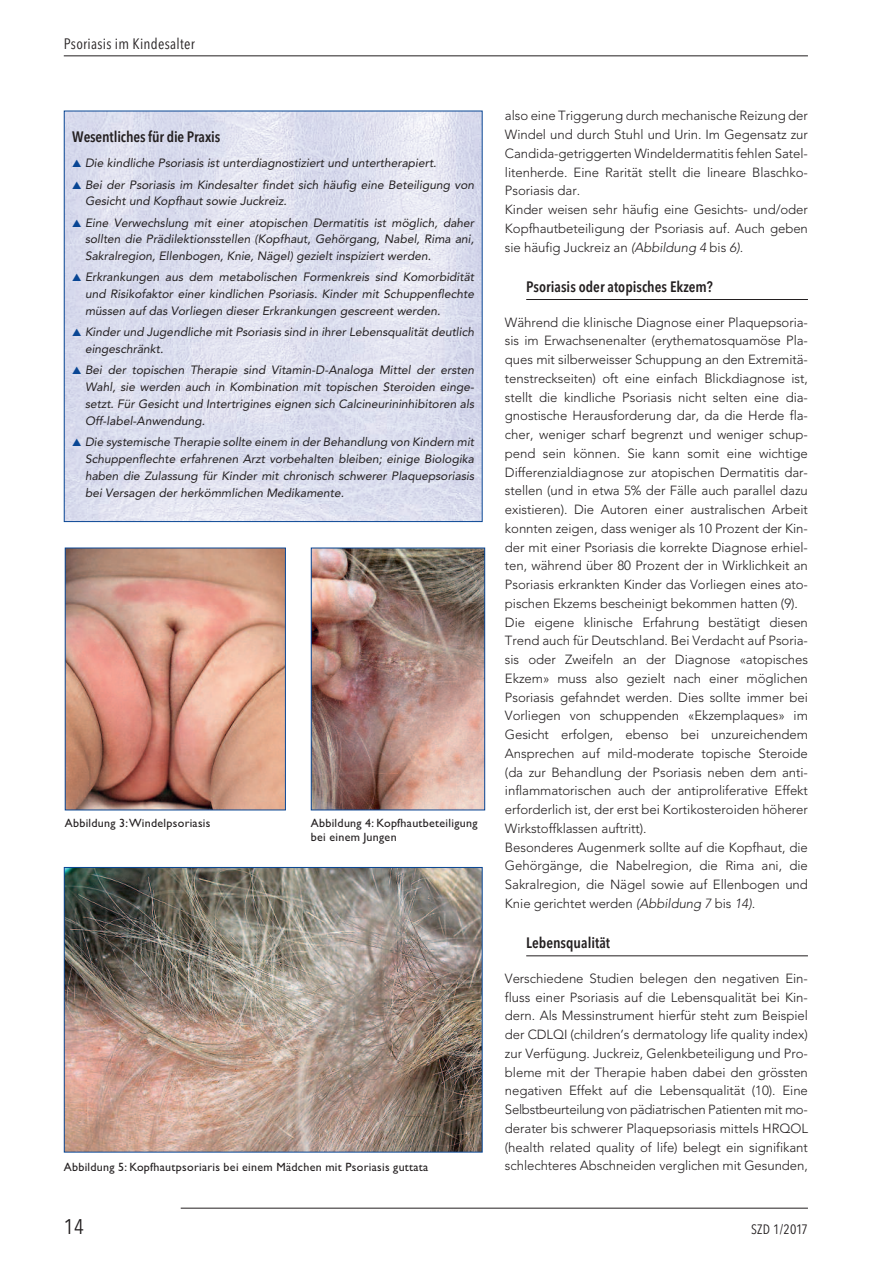
<style>
.page{position:relative;width:893px;height:1263px;background:#fff}
.page>*{position:absolute;margin:0;border:0;box-sizing:border-box;transform-origin:0 0}
.t1{font:21px "Avenir Next Condensed";color:#231f20}
.t2{font:600 15px "Avenir Next Condensed";color:#231f20}
.t3{font:15px "Avenir Next Condensed";letter-spacing:.02em;color:#231f20}
.t4{font:13.5px "Avenir Next Condensed";letter-spacing:.02em;color:#231f20}
.t5{font:300 13.2px/18.8px "Avenir";letter-spacing:-.005em;color:#231f20}
.t6{font:italic 12px/16.8px "Avenir";color:#231f20;text-align:justify}
.t7{font:12px/13.5px "Gill Sans";letter-spacing:.025em;color:#231f20}
.s1{color:#094694}
.s2{font-style:italic}
</style>
<div class="page">
<hr style="left:181px;top:1208px;width:627px;height:1px;background:#231f20">
<hr style="left:64px;top:55px;width:744px;height:1px;background:#231f20">
<hr style="left:526px;top:299px;width:282px;height:1px;background:#231f20">
<hr style="left:526px;top:955px;width:282px;height:1px;background:#231f20">
<img style="left:66px;top:113px;width:415px;height:407px">
<img style="left:67px;top:550px;width:217px;height:258px">
<div style="left:65px;top:548px;width:221px;height:262px;border:1px solid #094694"></div>
<img style="left:313px;top:550px;width:170px;height:258px">
<div style="left:311px;top:548px;width:174px;height:262px;border:1px solid #094694"></div>
<img style="left:66px;top:869px;width:415px;height:281px">
<div style="left:64px;top:867px;width:419px;height:285px;border:1px solid #094694"></div>
<p class="t3" style="left:64px;top:35px;width:133px">Psoriasis im Kindesalter</p>
<p class="t2" style="left:72px;top:128px;width:150px">Wesentliches für die Praxis</p>
<p class="t6" style="left:72px;top:155px;width:366px"><span class="s1">▲</span> Die kindliche Psoriasis ist unterdiagnostiziert und untertherapiert.</p>
<p class="t6" style="left:85px;top:176px;width:391px;text-indent:-13px"><span class="s1">▲</span> Bei der Psoriasis im Kindesalter findet sich häufig eine Beteiligung von<br>Gesicht und Kopfhaut sowie Juckreiz.</p>
<p class="t6" style="left:85px;top:214px;width:391px;text-indent:-13px"><span class="s1">▲</span> Eine Verwechslung mit einer atopischen Dermatitis ist möglich, daher sollten die Prädilektionsstellen (Kopfhaut, Gehörgang, Nabel, Rima ani, Sakralregion, Ellenbogen, Knie, Nägel) gezielt inspiziert werden.</p>
<p class="t6" style="left:85px;top:269px;width:391px;text-indent:-13px"><span class="s1">▲</span> Erkrankungen aus dem metabolischen Formenkreis sind Komorbidität und Risikofaktor einer kindlichen Psoriasis. Kinder mit Schuppenflechte müssen auf das Vorliegen dieser Erkrankungen gescreent werden.</p>
<p class="t6" style="left:85px;top:324px;width:391px;text-indent:-13px"><span class="s1">▲</span> Kinder und Jugendliche mit Psoriasis sind in ihrer Lebensqualität deutlich eingeschränkt.</p>
<p class="t6" style="left:85px;top:362px;width:391px;text-indent:-13px"><span class="s1">▲</span> Bei der topischen Therapie sind Vitamin-D-Analoga Mittel der ersten Wahl, sie werden auch in Kombination mit topischen Steroiden einge&shy;setzt. Für Gesicht und Intertrigines eignen sich Calcineurininhibitoren als Off-label-Anwendung.</p>
<p class="t6" style="left:85px;top:433px;width:391px;text-indent:-13px"><span class="s1">▲</span> Die systemische Therapie sollte einem in der Behandlung von Kindern mit Schuppenflechte erfahrenen Arzt vorbehalten bleiben; einige Biologika haben die Zulassung für Kinder mit chronisch schwerer Plaquepsoriasis bei Versagen der herkömmlichen Medikamente.</p>
<p class="t7" style="left:65px;top:816px;width:147px">Abbildung 3:Windelpsoriasis</p>
<p class="t7" style="left:311px;top:816px;width:168px">Abbildung 4: Kopfhautbeteiligung bei einem Jungen</p>
<p class="t7" style="left:64px;top:1159px;width:366px">Abbildung 5: Kopfhautpsoriaris bei einem Mädchen mit Psoriasis guttata</p>
<p class="t5" style="left:505px;top:106px;width:304px">also eine Triggerung durch mechanische Reizung der Windel und durch Stuhl und Urin. Im Gegensatz zur Candida-getriggerten Windeldermatitis fehlen Satel&shy;litenherde. Eine Rarität stellt die lineare Blaschko-Psoriasis dar.<br>Kinder weisen sehr häufig eine Gesichts- und/oder Kopfhautbeteiligung der Psoriasis auf. Auch geben sie häufig Juckreiz an <span class="s2">(Abbildung 4</span> bis <span class="s2">6).</span></p>
<p class="t2" style="left:526px;top:278px;width:188px">Psoriasis oder atopisches Ekzem?</p>
<p class="t5" style="left:505px;top:313px;width:304px">Während die klinische Diagnose einer Plaquepsoria&shy;sis im Erwachsenenalter (erythematosquamöse Pla&shy;ques mit silberweisser Schuppung an den Extremitä&shy;tenstreckseiten) oft eine einfach Blickdiagnose ist, stellt die kindliche Psoriasis nicht selten eine dia&shy;gnostische Herausforderung dar, da die Herde fla&shy;cher, weniger scharf begrenzt und weniger schup&shy;pend sein können. Sie kann somit eine wichtige Differenzialdiagnose zur atopischen Dermatitis dar&shy;stellen (und in etwa 5% der Fälle auch parallel dazu existieren). Die Autoren einer australischen Arbeit konnten zeigen, dass weniger als 10 Prozent der Kin&shy;der mit einer Psoriasis die korrekte Diagnose erhiel&shy;ten, während über 80 Prozent der in Wirklichkeit an Psoriasis erkrankten Kinder das Vorliegen eines ato&shy;pischen Ekzems bescheinigt bekommen hatten (9).<br>Die eigene klinische Erfahrung bestätigt diesen Trend auch für Deutschland. Bei Verdacht auf Psoria&shy;sis oder Zweifeln an der Diagnose «atopisches Ekzem» muss also gezielt nach einer möglichen Psoriasis gefahndet werden. Dies sollte immer bei Vorliegen von schuppenden «Ekzemplaques» im Gesicht erfolgen, ebenso bei unzureichendem Ansprechen auf mild-moderate topische Steroide (da zur Behandlung der Psoriasis neben dem anti&shy;inflammatorischen auch der antiproliferative Effekt erforderlich ist, der erst bei Kortikosteroiden höherer Wirkstoffklassen auftritt).<br>Besonderes Augenmerk sollte auf die Kopfhaut, die Gehörgänge, die Nabelregion, die Rima ani, die Sakralregion, die Nägel sowie auf Ellenbogen und Knie gerichtet werden <span class="s2">(Abbildung 7</span> bis <span class="s2">14).</span></p>
<p class="t2" style="left:526px;top:934px;width:86px">Lebensqualität</p>
<p class="t5" style="left:505px;top:969px;width:304px;text-align:justify">Verschiedene Studien belegen den negativen Ein&shy;fluss einer Psoriasis auf die Lebensqualität bei Kin&shy;dern. Als Messinstrument hierfür steht zum Beispiel der CDLQI (children’s dermatology life quality index) zur Verfügung. Juckreiz, Gelenkbeteiligung und Pro&shy;bleme mit der Therapie haben dabei den grössten negativen Effekt auf die Lebensqualität (10). Eine Selbstbeurteilung von pädiatrischen Patienten mit mo&shy;derater bis schwerer Plaquepsoriasis mittels HRQOL (health related quality of life) belegt ein signifikant schlechteres Abschneiden verglichen mit Gesunden,</p>
<h1 class="t1" style="left:64px;top:1214px;width:22px">14</h1>
<p class="t4" style="left:751px;top:1221px;width:58px">SZD 1/2017</p>
</div>
